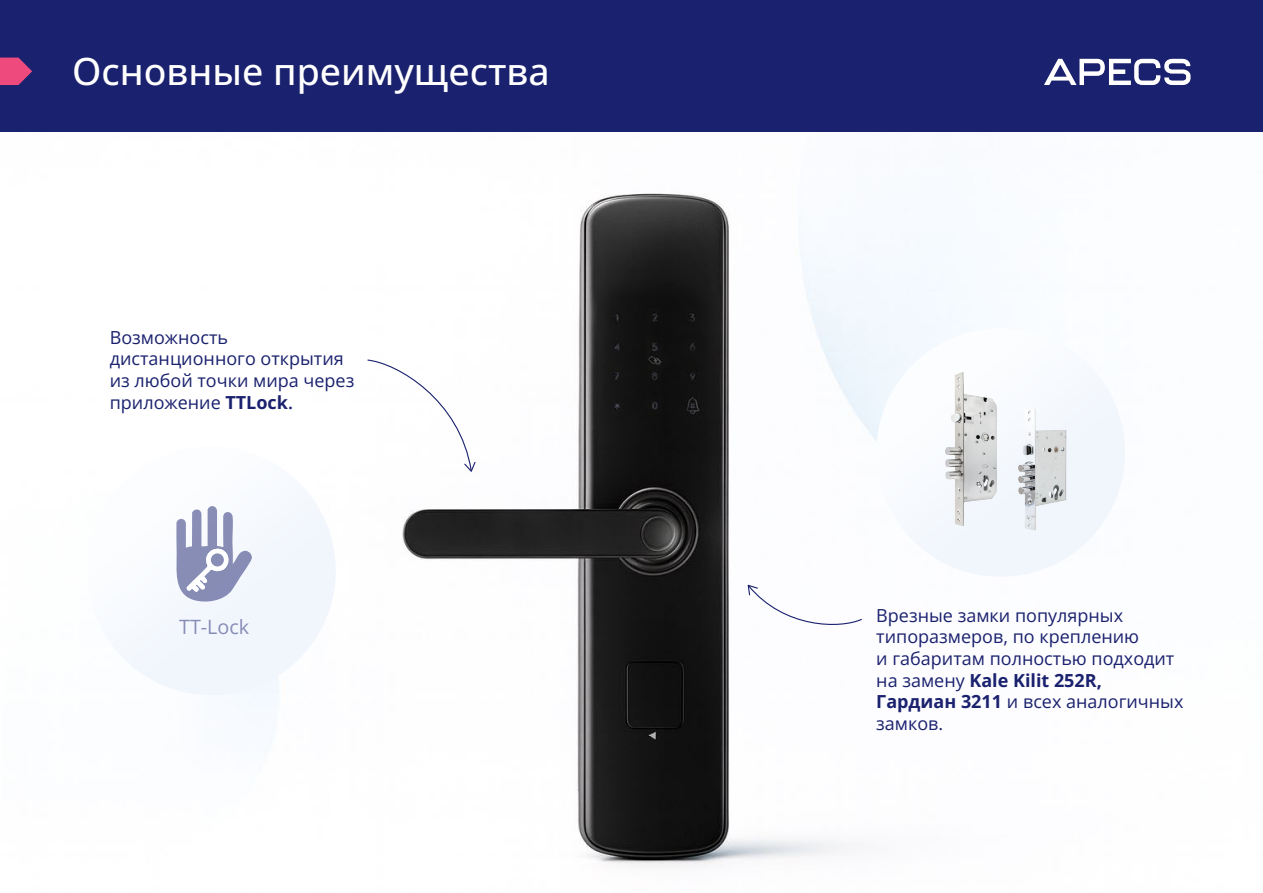
<style>
.page{position:relative;width:1263px;height:893px;background:#fff}
.page>*{position:absolute;margin:0;border:0;box-sizing:border-box;transform-origin:0 0}
.t1{font:500 37.5px "Open Sans";color:#fff}
.t2{font:19.8px "Open Sans";color:#1a216e}
.t3{font:18px/21.6px "Open Sans";color:#1a216e}
.s1{font-weight:700}
.s2{font-weight:600}
</style>
<div class="page">
<img style="left:186px;top:193px;width:782px;height:674px">
<div style="left:0;top:0;width:1263px;height:132px;background:#1a216e"></div>
<svg style="left:1044px;top:59px;width:146px;height:26px"></svg>
<svg style="left:0;top:58px;width:32px;height:27px"></svg>
<div style="left:876px;top:328px;width:249px;height:249px;background:#f6f9fd;border-radius:124px"></div>
<img style="left:945px;top:372px;width:52px;height:154px">
<div style="left:87px;top:446px;width:249px;height:249px;background:#f4f8fd;border-radius:124px"></div>
<svg style="left:176px;top:506px;width:76px;height:96px"></svg>
<svg style="left:211px;top:553px;width:13px;height:13px"></svg>
<svg style="left:366px;top:359px;width:109px;height:113px"></svg>
<svg style="left:747px;top:584px;width:116px;height:45px"></svg>
<img style="left:1018px;top:409px;width:49px;height:122px">
<h1 class="t1" style="left:72px;top:46px;width:479px">Основные преимущества</h1>
<p class="t3" style="left:110px;top:326px;width:246px">Возможность дистанционного открытия из любой точки мира через приложение <span class="s1">TTLock</span><span class="s2">.</span></p>
<p class="t2" style="left:179px;top:613px;width:72px">TT-Lock</p>
<p class="t3" style="left:876px;top:604px;width:309px">Врезные замки популярных типоразмеров, по креплению<br>и габаритам полностью подходит на замену <span class="s1">Kale Kilit 252R,<br>Гардиан 3211</span> и всех аналогичных замков.</p>
</div>
